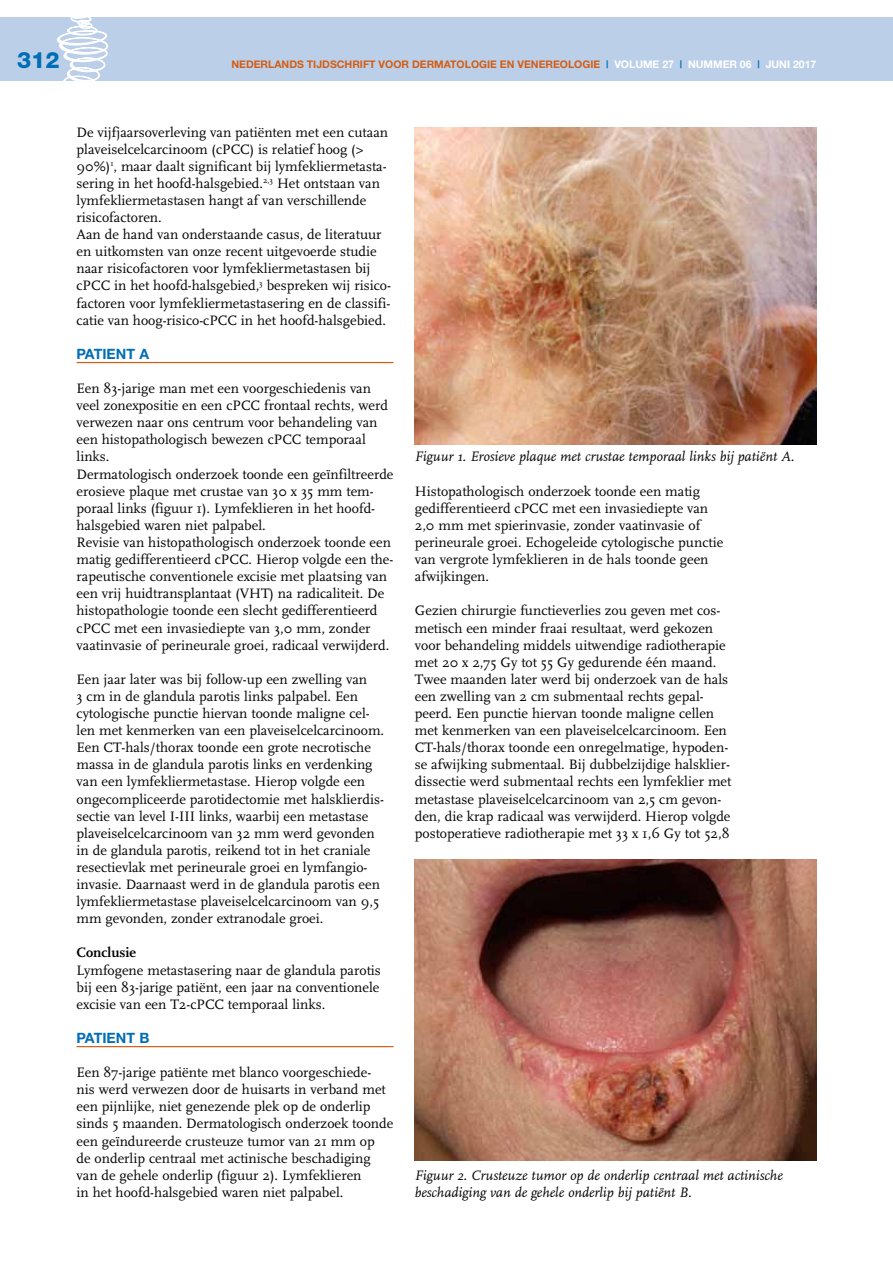
<style>
.page{position:relative;width:893px;height:1263px;background:#fff}
.page>*{position:absolute;margin:0;border:0;box-sizing:border-box;transform-origin:0 0}
.t1{font:800 22.5px "Helvetica Neue";color:#006eb6}
.t2{font:14.25px/17.1px "FF Scala";color:#000}
.t3{font:italic 14.25px/17.1px "FF Scala";color:#000}
.t4{font:700 14.25px "Helvetica Neue";color:#006eb6}
.t5{font:700 14.25px "FF Scala";color:#000}
.t6{font:700 10.5px "Helvetica Neue";color:#d25e16}
.t7{font:700 10.5px "Helvetica Neue";color:#fff}
.s1{color:#006eb6}
.s2{color:#fff}
</style>
<div class="page">
<div style="left:0;top:17px;width:893px;height:64px;background:#bccfe9"></div>
<svg style="left:57px;top:17px;width:51px;height:64px"></svg>
<hr style="left:77px;top:362px;width:317px;height:1px;background:#d25e16">
<hr style="left:77px;top:1046px;width:317px;height:1px;background:#d25e16">
<img style="left:415px;top:128px;width:401px;height:316px">
<img style="left:415px;top:859px;width:401px;height:302px">
<h1 class="t1" style="left:17px;top:47px;width:44px">312</h1>
<p class="t6" style="left:231px;top:58px;width:542px">NEDERLANDS TIJDSCHRIFT VOOR DERMATOLOGIE EN VENEREOLOGIE <span class="s1">|</span> <span class="s2">VOLUME 27</span> <span class="s1">|</span> <span class="s2">NUMMER 06</span> <span class="s1">|</span> <span class="s2">juni</span></p>
<p class="t7" style="left:793px;top:58px;width:25px">2017</p>
<p class="t2" style="left:77px;top:124px;width:316px">De vijfjaarsoverleving van patiënten met een cutaan plaveiselcelcarcinoom (cPCC) is relatief hoog (&gt; 90%)<sup>1</sup>, maar daalt significant bij lymfekliermetasta&shy;sering in het hoofd-halsgebied.<sup>2,3</sup> Het ontstaan van lymfekliermetastasen hangt af van verschillende risicofactoren.<br>Aan de hand van onderstaande casus, de literatuur en uitkomsten van onze recent uitgevoerde studie naar risicofactoren voor lymfekliermetastasen bij cPCC in het hoofd-halsgebied,<sup>3</sup> bespreken wij risico&shy;factoren voor lymfekliermetastasering en de classifi&shy;catie van hoog-risico-cPCC in het hoofd-halsgebied.</p>
<p class="t4" style="left:77px;top:345px;width:74px">PATIENT A</p>
<p class="t2" style="left:77px;top:380px;width:318px">Een 83-jarige man met een voorgeschiedenis van veel zonexpositie en een cPCC frontaal rechts, werd verwezen naar ons centrum voor behandeling van een histopathologisch bewezen cPCC temporaal links.<br>Dermatologisch onderzoek toonde een geïnfiltreerde erosieve plaque met crustae van 30 x 35 mm tem&shy;poraal links (figuur 1). Lymfeklieren in het hoofd&shy;halsgebied waren niet palpabel.<br>Revisie van histopathologisch onderzoek toonde een matig gedifferentieerd cPCC. Hierop volgde een the&shy;rapeutische conventionele excisie met plaatsing van een vrij huidtransplantaat (VHT) na radicaliteit. De histopathologie toonde een slecht gedifferentieerd cPCC met een invasiediepte van 3,0 mm, zonder vaatinvasie of perineurale groei, radicaal verwijderd.</p>
<p class="t2" style="left:77px;top:671px;width:309px">Een jaar later was bij follow-up een zwelling van<br>3 cm in de glandula parotis links palpabel. Een cytologische punctie hiervan toonde maligne cel&shy;len met kenmerken van een plaveiselcelcarcinoom.<br>Een CT-hals/thorax toonde een grote necrotische massa in de glandula parotis links en verdenking van een lymfekliermetastase. Hierop volgde een ongecompliceerde parotidectomie met halsklierdis&shy;sectie van level I-III links, waarbij een metastase plaveiselcelcarcinoom van 32 mm werd gevonden in de glandula parotis, reikend tot in het craniale resectievlak met perineurale groei en lymfangio&shy;invasie. Daarnaast werd in de glandula parotis een lymfekliermetastase plaveiselcelcarcinoom van 9,5 mm gevonden, zonder extranodale groei.</p>
<p class="t5" style="left:77px;top:945px;width:61px">Conclusie</p>
<p class="t2" style="left:77px;top:961px;width:306px;text-align:justify">Lymfogene metastasering naar de glandula parotis bij een 83-jarige patiënt, een jaar na conventionele excisie van een T2-cPCC temporaal links.</p>
<p class="t4" style="left:77px;top:1029px;width:73px">PATIENT B</p>
<p class="t2" style="left:77px;top:1064px;width:318px">Een 87-jarige patiënte met blanco voorgeschiede-<br>nis werd verwezen door de huisarts in verband met een pijnlijke, niet genezende plek op de onderlip sinds 5 maanden. Dermatologisch onderzoek toonde een geïndureerde crusteuze tumor van 21 mm op<br>de onderlip centraal met actinische beschadiging van de gehele onderlip (figuur 2). Lymfeklieren<br>in het hoofd-halsgebied waren niet palpabel.</p>
<p class="t3" style="left:415px;top:449px;width:381px">Figuur 1. Erosieve plaque met crustae temporaal links bij patiënt A.</p>
<p class="t2" style="left:415px;top:483px;width:310px">Histopathologisch onderzoek toonde een matig gedifferentieerd cPCC met een invasiediepte van 2,0 mm met spierinvasie, zonder vaatinvasie of perineurale groei. Echogeleide cytologische punctie van vergrote lymfeklieren in de hals toonde geen afwijkingen.</p>
<p class="t2" style="left:415px;top:602px;width:318px">Gezien chirurgie functieverlies zou geven met cos&shy;metisch een minder fraai resultaat, werd gekozen voor behandeling middels uitwendige radiotherapie met 20 x 2,75 Gy tot 55 Gy gedurende één maand.<br>Twee maanden later werd bij onderzoek van de hals een zwelling van 2 cm submentaal rechts gepal&shy;peerd. Een punctie hiervan toonde maligne cellen met kenmerken van een plaveiselcelcarcinoom. Een CT-hals/thorax toonde een onregelmatige, hypoden&shy;se afwijking submentaal. Bij dubbelzijdige halsklier&shy;dissectie werd submentaal rechts een lymfeklier met metastase plaveiselcelcarcinoom van 2,5 cm gevon&shy;den, die krap radicaal was verwijderd. Hierop volgde postoperatieve radiotherapie met 33 x 1,6 Gy tot 52,8</p>
<p class="t3" style="left:415px;top:1167px;width:369px">Figuur 2. Crusteuze tumor op de onderlip centraal met actinische beschadiging van de gehele onderlip bij patiënt B.</p>
</div>
